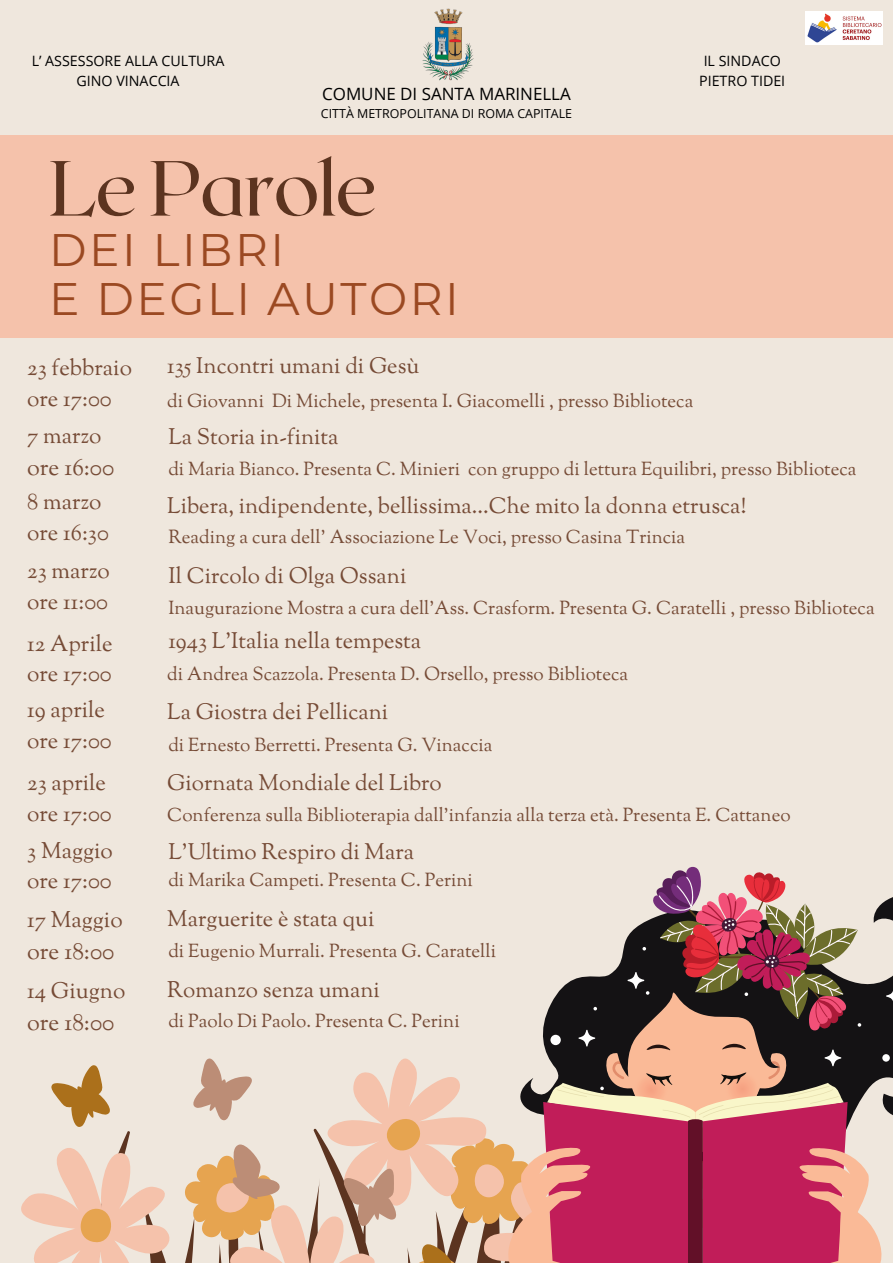
<style>
.page{position:relative;width:893px;height:1263px;background:#efe7dd}
.page>*{position:absolute;margin:0;border:0;box-sizing:border-box;transform-origin:0 0}
.t1{font:77.93px "Roxborough CF";letter-spacing:-.02em;color:#5c3420}
.t2{font:45.45px/48.4px "Montserrat";letter-spacing:.055em;color:#9b4922}
.t3{font:23.25px "Sorts Mill Goudy";color:#764b36}
.t4{font:22.5px/30.9px "Sorts Mill Goudy";color:#764b36}
.t5{font:22.35px "Sorts Mill Goudy";color:#764b36}
.t6{font:18.75px "Sorts Mill Goudy";color:#764b36}
.t7{font:16.95px "Open Sans";color:#000}
.t8{font:14.25px/19.6px "Open Sans";color:#000;text-align:center}
.t9{font:12.45px "Open Sans";color:#000}
</style>
<div class="page">
<div style="left:0;top:135px;width:893px;height:203px;background:#f5c2ab"></div>
<svg style="left:21px;top:1193px;width:30px;height:70px"></svg>
<svg style="left:51px;top:1065px;width:59px;height:198px"></svg>
<svg style="left:193px;top:1058px;width:267px;height:50px"></svg>
<svg style="left:74px;top:1108px;width:419px;height:155px"></svg>
<img style="left:805px;top:11px;width:77px;height:33px">
<img style="left:422px;top:8px;width:52px;height:73px">
<svg style="left:493px;top:866px;width:400px;height:397px"></svg>
<div style="left:550px;top:1035px;width:11px;height:10px;background:#fff;border-radius:50%"></div>
<div style="left:882px;top:1054px;width:8px;height:8px;background:#fff;border-radius:50%"></div>
<h3 class="t8" style="left:32px;top:51px;width:194px">L’ ASSESSORE ALLA CULTURA<br>GINO VINACCIA</h3>
<p class="t8" style="left:699px;top:51px;width:88px">IL SINDACO<br>PIETRO TIDEI</p>
<h4 class="t7" style="left:322px;top:82px;width:250px">COMUNE DI SANTA MARINELLA</h4>
<h3 class="t9" style="left:321px;top:105px;width:253px">CITTÀ METROPOLITANA DI ROMA CAPITALE</h3>
<h5 class="t1" style="left:49px;top:138px;width:329px">Le Parole</h5>
<h5 class="t2" style="left:49px;top:226px;width:411px">DEI LIBRI<br>E DEGLI AUTORI</h5>
<p class="t4" style="left:27px;top:354px;width:106px">23 febbraio ore 17:00</p>
<p class="t4" style="left:27px;top:422px;width:76px">7 marzo</p>
<p class="t3" style="left:27px;top:452px;width:89px">ore 16:00</p>
<h1 class="t4" style="left:27px;top:488px;width:83px">8 marzo ore 16:30</h1>
<h2 class="t4" style="left:27px;top:557px;width:84px">23 marzo ore 11:00</h2>
<h3 class="t4" style="left:27px;top:630px;width:87px">12 Aprile ore 17:00</h3>
<h3 class="t5" style="left:167px;top:352px;width:254px">135 Incontri umani di Gesù</h3>
<h4 class="t6" style="left:167px;top:389px;width:527px">di Giovanni Di Michele, presenta I. Giacomelli , presso Biblioteca</h4>
<h3 class="t5" style="left:168px;top:423px;width:172px">La Storia in-finita</h3>
<h3 class="t6" style="left:168px;top:457px;width:689px">di Maria Bianco. Presenta C. Minieri con gruppo di lettura Equilibri, presso Biblioteca</h3>
<h4 class="t5" style="left:167px;top:491px;width:581px">Libera, indipendente, bellissima...Che mito la donna etrusca!</h4>
<h3 class="t6" style="left:168px;top:525px;width:518px">Reading a cura dell’ Associazione Le Voci, presso Casina Trincia</h3>
<h3 class="t5" style="left:168px;top:562px;width:239px">Il Circolo di Olga Ossani</h3>
<h4 class="t6" style="left:168px;top:596px;width:708px">Inaugurazione Mostra a cura dell’Ass. Crasform. Presenta G. Caratelli , presso Biblioteca</h4>
<h3 class="t5" style="left:168px;top:626px;width:254px">1943 L’Italia nella tempesta</h3>
<h3 class="t6" style="left:167px;top:662px;width:462px">di Andrea Scazzola. Presenta D. Orsello, presso Biblioteca</h3>
<h4 class="t4" style="left:27px;top:696px;width:86px">19 aprile ore 17:00</h4>
<h3 class="t5" style="left:167px;top:698px;width:222px">La Giostra dei Pellicani</h3>
<h3 class="t6" style="left:168px;top:732px;width:326px">di Ernesto Berretti. Presenta G. Vinaccia</h3>
<h3 class="t4" style="left:27px;top:769px;width:86px">23 aprile ore 17:00</h3>
<h4 class="t4" style="left:27px;top:837px;width:87px">3 Maggio ore 17:00</h4>
<h3 class="t4" style="left:27px;top:906px;width:97px">17 Maggio</h3>
<h3 class="t3" style="left:27px;top:937px;width:89px">ore 18:00</h3>
<h3 class="t4" style="left:27px;top:977px;width:100px">14 Giugno</h3>
<h3 class="t3" style="left:27px;top:1007px;width:89px">ore 18:00</h3>
<h4 class="t5" style="left:167px;top:768px;width:276px">Giornata Mondiale del Libro</h4>
<h3 class="t6" style="left:167px;top:803px;width:625px">Conferenza sulla Biblioterapia dall’infanzia alla terza età. Presenta E. Cattaneo</h3>
<h4 class="t5" style="left:168px;top:838px;width:247px">L’Ultimo Respiro di Mara</h4>
<h3 class="t6" style="left:168px;top:868px;width:306px">di Marika Campeti. Presenta C. Perini</h3>
<h3 class="t5" style="left:167px;top:904px;width:209px">Marguerite è stata qui</h3>
<h4 class="t6" style="left:168px;top:939px;width:329px">di Eugenio Murrali. Presenta G. Caratelli</h4>
<h3 class="t5" style="left:167px;top:976px;width:214px">Romanzo senza umani</h3>
<h3 class="t6" style="left:168px;top:1009px;width:293px">di Paolo Di Paolo. Presenta C. Perini</h3>
</div>
